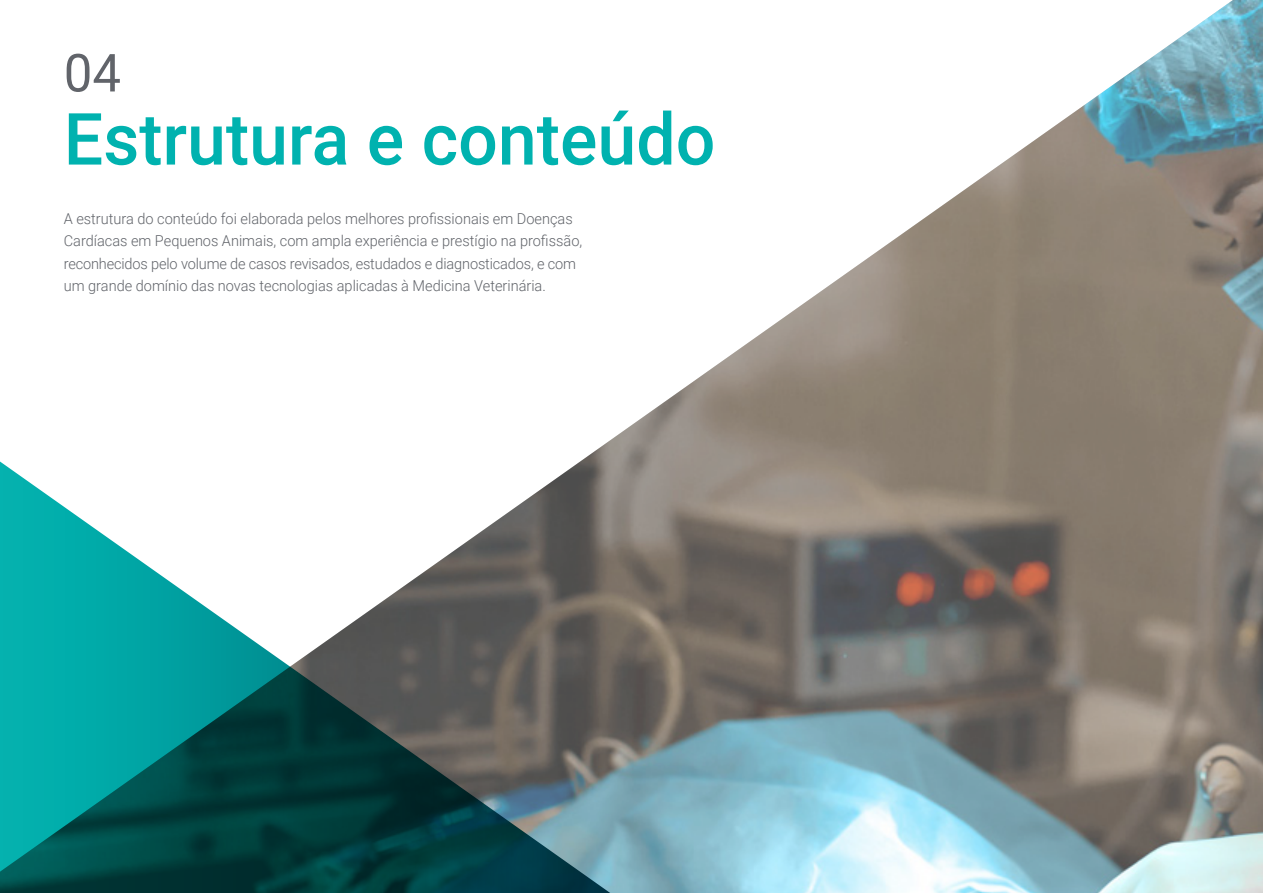
<style>
.page{position:relative;width:1263px;height:893px;background:#fff}
.page>*{position:absolute;margin:0;border:0;box-sizing:border-box;transform-origin:0 0}
.t1{font:500 72px "Roboto";color:#00b2af}
.t2{font:52.5px "Roboto";color:#61646a}
.t3{font:300 15px/22.5px "Roboto";color:#61646a}
</style>
<div class="page">
<img style="left:602px;top:0;width:661px;height:893px">
<svg style="left:0;top:446px;width:640px;height:447px"></svg>
<h2 class="t2" style="left:64px;top:36px;width:59px">04</h2>
<h1 class="t1" style="left:64px;top:89px;width:653px">Estrutura e conteúdo</h1>
<p class="t3" style="left:64px;top:207px;width:520px">A estrutura do conteúdo foi elaborada pelos melhores profissionais em Doenças Cardíacas em Pequenos Animais, com ampla experiência e prestígio na profissão, reconhecidos pelo volume de casos revisados, estudados e diagnosticados, e com um grande domínio das novas tecnologias aplicadas à Medicina Veterinária.</p>
</div>
